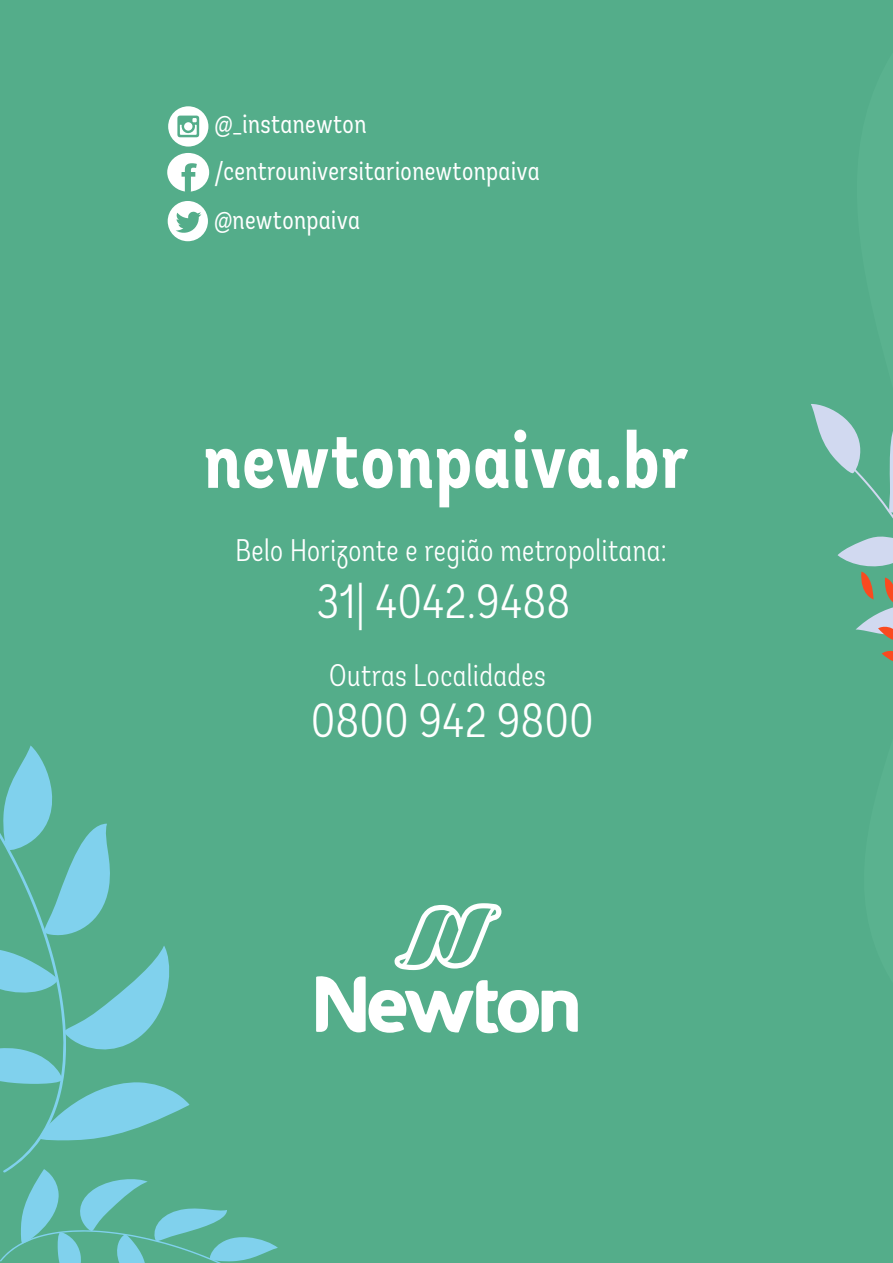
<style>
.page{position:relative;width:893px;height:1263px;background:#54ad8a}
.page>*{position:absolute;margin:0;border:0;box-sizing:border-box;transform-origin:0 0}
.t1{font:700 condensed 80.1px "Andes";letter-spacing:.015em;color:#fff;scale:.95 1}
.t2{font:300 condensed 47.85px "Andes";letter-spacing:.015em;color:#fff;scale:.95 1}
.t3{font:300 condensed 31.2px "Andes";letter-spacing:.015em;color:#fff;scale:.95 1}
.t4{font:condensed 27px "Andes";letter-spacing:.015em;color:#fff;scale:.95 1}
</style>
<div class="page">
<div style="left:168px;top:106px;width:40px;height:41px;background:#fff;border-radius:50%"></div>
<svg style="left:177px;top:116px;width:22px;height:21px"></svg>
<svg style="left:167px;top:153px;width:42px;height:39px"></svg>
<div style="left:168px;top:201px;width:40px;height:40px;background:#fff;border-radius:50%"></div>
<svg style="left:176px;top:211px;width:25px;height:22px"></svg>
<svg style="left:316px;top:903px;width:262px;height:130px"></svg>
<svg style="left:811px;top:404px;width:82px;height:257px"></svg>
<svg style="left:0;top:745px;width:278px;height:518px"></svg>
<p class="t4" style="left:214px;top:108px;width:162px">@_instanewton</p>
<p class="t4" style="left:214px;top:154px;width:344px">/centrouniversitarionewtonpaiva</p>
<p class="t4" style="left:214px;top:203px;width:155px">@newtonpaiva</p>
<p class="t1" style="left:203px;top:410px;width:512px">newtonpaiva.br</p>
<p class="t3" style="left:235px;top:531px;width:456px">Belo Horizonte e região metropolitana:</p>
<p class="t2" style="left:317px;top:572px;width:268px">31| 4042.9488</p>
<p class="t3" style="left:329px;top:656px;width:230px">Outras Localidades</p>
<p class="t2" style="left:311px;top:692px;width:299px">0800 942 9800</p>
</div>
